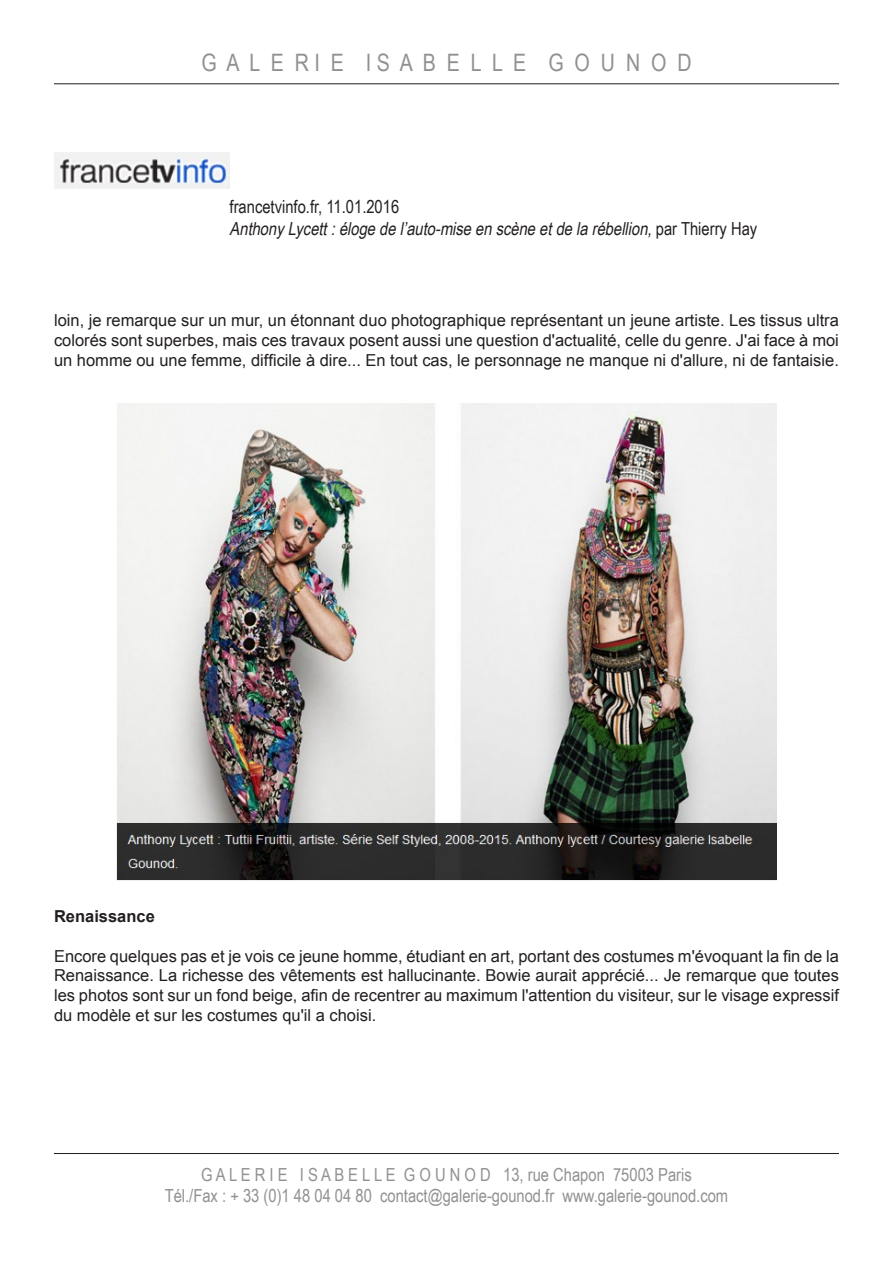
<style>
.page{position:relative;width:893px;height:1263px;background:#fff}
.page>*{position:absolute;margin:0;border:0;box-sizing:border-box;transform-origin:0 0}
.t1{font:24px "Arial Narrow";color:#929090}
.t2{font:18px/21.6px "Arial Narrow";color:#929090;text-align:center}
.t3{font:italic 18px "Arial Narrow";color:#231f20}
.t4{font:18px "Arial Narrow";color:#231f20}
.t5{font:16.5px/19.8px "Arial";color:#231f20;text-align:justify}
.t6{font:700 16.5px "Arial";color:#231f20}
.s1{font-style:normal}
</style>
<div class="page">
<hr style="left:54px;top:84px;width:785px;height:1px;background:#231f20">
<hr style="left:54px;top:1153px;width:785px;height:1px;background:#231f20">
<img style="left:117px;top:404px;width:659px;height:476px">
<img style="left:54px;top:152px;width:176px;height:36px">
<h1 class="t1" style="left:201px;top:45px;width:492px">G A L E R I E I S A B E L L E G O U N O D</h1>
<p class="t4" style="left:230px;top:194px;width:171px">francetvinfo.fr, 11.01.2016</p>
<p class="t3" style="left:230px;top:215px;width:529px">AnthonyLycett:élogedel’auto-miseenscèneetdelarébellion,<span class="s1">p a r T h i e r r y H a y</span></p>
<p class="t5" style="left:54px;top:311px;width:786px">loin, je remarque sur un mur, un étonnant duo photographique représentant un jeune artiste. Les tissus ultra colorés sont superbes, mais ces travaux posent aussi une question d'actualité, celle du genre. J'ai face à moi un homme ou une femme, difficile à dire... En tout cas, le personnage ne manque ni d'allure, ni de fantaisie.</p>
<p class="t6" style="left:54px;top:905px;width:102px">Renaissance</p>
<p class="t5" style="left:54px;top:946px;width:786px">Encore quelques pas et je vois ce jeune homme, étudiant en art, portant des costumes m'évoquant la fin de la Renaissance. La richesse des vêtements est hallucinante. Bowie aurait apprécié... Je remarque que toutes les photos sont sur un fond beige, afin de recentrer au maximum l'attention du visiteur, sur le visage expressif du modèle et sur les costumes qu'il a choisi.</p>
<p class="t2" style="left:165px;top:1163px;width:565px">G A L E R I E I S A B E L L E G O U N O D 13, rue Chapon 75003 Paris<br>Tél./Fax : + 33 (0)1 48 04 04 80 contact@galerie-gounod.fr www.galerie-gounod.com</p>
</div>
